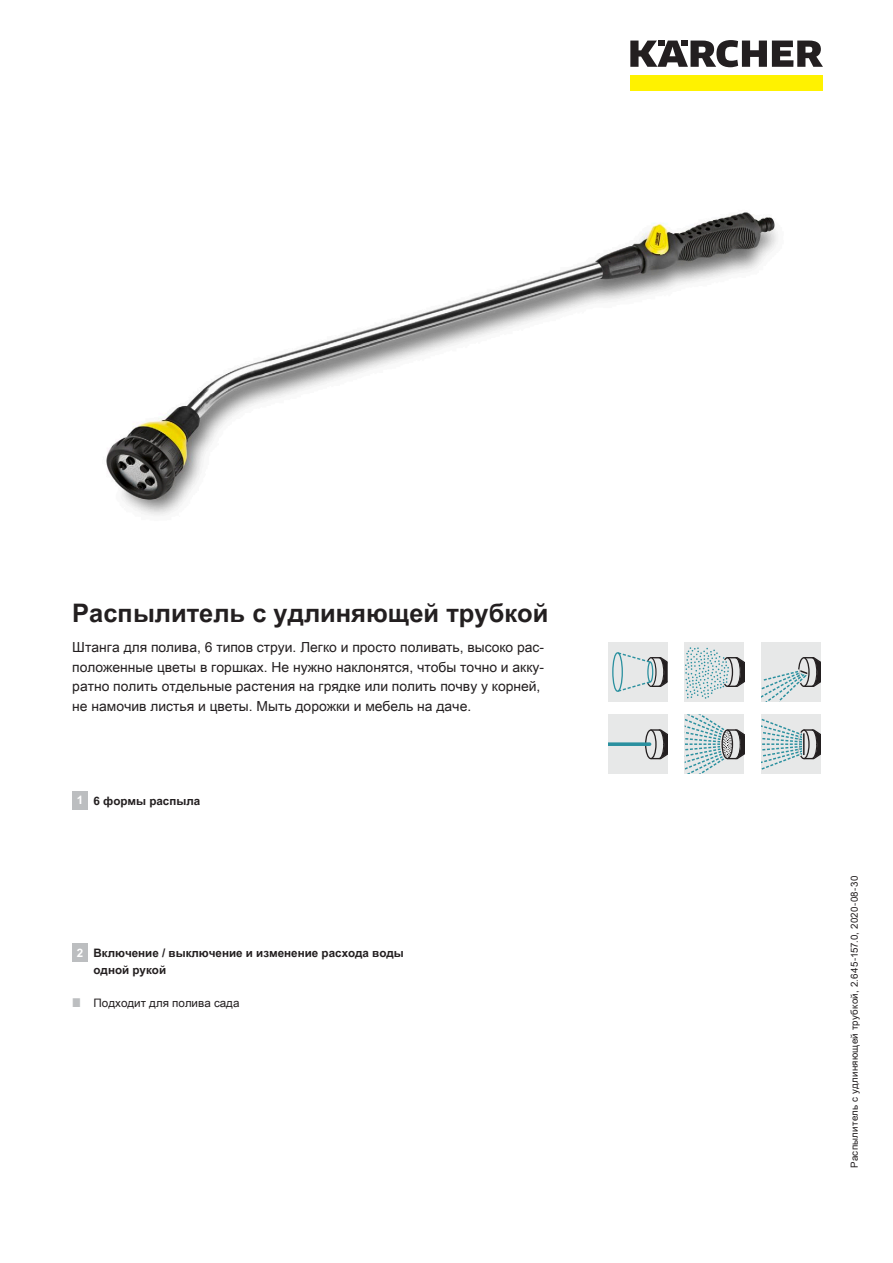
<style>
.page{position:relative;width:893px;height:1263px;background:#fff}
.page>*{position:absolute;margin:0;border:0;box-sizing:border-box;transform-origin:0 0}
.t1{font:700 25.5px "Arial Unicode MS";color:#231f20}
.t2{font:13.8px/19.5px "Arial Unicode MS";color:#231f20}
.t3{font:700 11.7px/17.2px "Arial Unicode MS";color:#231f20}
.t4{font:11.7px "Arial Unicode MS";color:#231f20}
.t5{font:700 11.7px "Arial Unicode MS";color:#fff}
.t6{font:9.75px "Arial Unicode MS";letter-spacing:.025em;color:#231f20}
</style>
<div class="page">
<div style="left:630px;top:75px;width:193px;height:16px;background:#fff200"></div>
<svg style="left:630px;top:40px;width:193px;height:27px"></svg>
<img style="left:106px;top:212px;width:672px;height:304px">
<div style="left:608px;top:642px;width:60px;height:60px;background:#e7e8e8"></div>
<div style="left:612px;top:652px;width:11px;height:40px;border:1px solid #2a909f;border-radius:50%"></div>
<svg style="left:618px;top:652px;width:50px;height:40px"></svg>
<div style="left:647px;top:661px;width:6px;height:21px;border:1px solid #2a909f;border-radius:50%"></div>
<div style="left:685px;top:642px;width:59px;height:60px;background:#e7e8e8"></div>
<svg style="left:685px;top:647px;width:59px;height:52px"></svg>
<div style="left:761px;top:642px;width:60px;height:60px;background:#e7e8e8"></div>
<svg style="left:761px;top:657px;width:60px;height:45px"></svg>
<div style="left:608px;top:714px;width:60px;height:60px;background:#e7e8e8"></div>
<svg style="left:648px;top:729px;width:20px;height:31px"></svg>
<svg style="left:646px;top:730px;width:10px;height:28px"></svg>
<div style="left:645px;top:729px;width:12px;height:30px;border:1px solid #231f20;border-radius:50%"></div>
<svg style="left:608px;top:742px;width:42px;height:4px"></svg>
<svg style="left:685px;top:714px;width:59px;height:60px;background:#bfccce"></svg>
<div style="left:761px;top:714px;width:60px;height:60px;background:#e7e8e8"></div>
<svg style="left:761px;top:718px;width:60px;height:52px"></svg>
<div style="left:72px;top:791px;width:16px;height:19px;background:#bcbec0"></div>
<div style="left:72px;top:943px;width:16px;height:19px;background:#bcbec0"></div>
<h1 class="t1" style="left:72px;top:594px;width:478px">Распылитель с удлиняющей трубкой</h1>
<p class="t2" style="left:72px;top:637px;width:473px">Штанга для полива, 6 типов струи. Легко и просто поливать, высоко рас&shy;положенные цветы в горшках. Не нужно наклонятся, чтобы точно и акку&shy;ратно полить отдельные растения на грядке или полить почву у корней, не намочив листья и цветы. Мыть дорожки и мебель на даче.</p>
<p class="t5" style="left:77px;top:792px;width:8px">1</p>
<p class="t3" style="left:94px;top:792px;width:108px">6 формы распыла</p>
<p class="t5" style="left:77px;top:944px;width:8px">2</p>
<p class="t3" style="left:94px;top:944px;width:312px">Включение / выключение и изменение расхода воды одной рукой</p>
<p class="t4" style="left:94px;top:994px;width:147px">Подходит для полива сада</p>
<p class="t6" style="left:847px;top:1168px;width:293px;rotate:-90deg">Распылитель с удлиняющей трубкой, 2.645-157.0, 2020-08-30</p>
</div>
